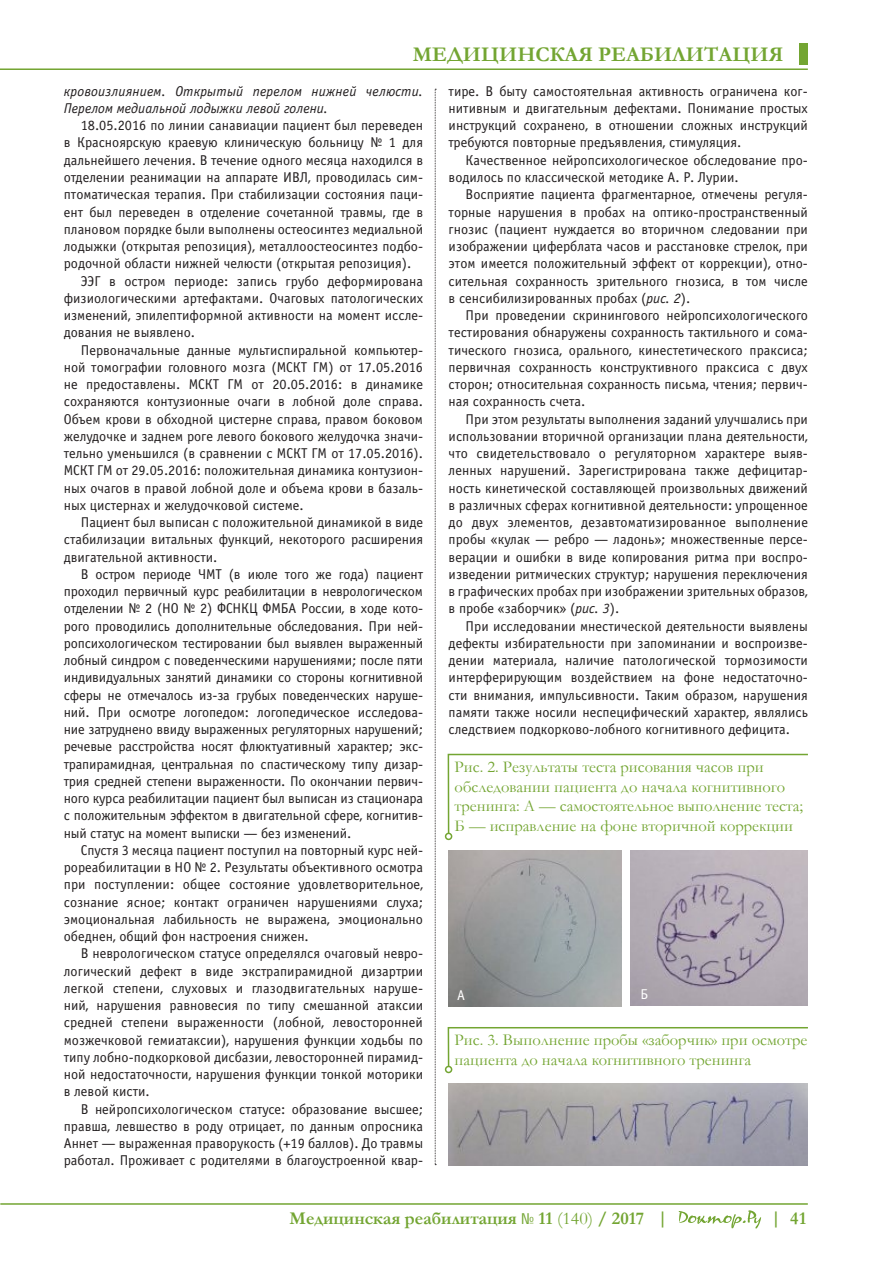
<style>
.page{position:relative;width:893px;height:1263px;background:#fff}
.page>*{position:absolute;margin:0;border:0;box-sizing:border-box;transform-origin:0 0}
.t1{font:700 21px "Garamond";color:#73a532}
.t2{font:700 18px "Garamond";color:#73a532}
.t3{font:16.5px/19.5px "Garamond";color:#73a532}
.t4{font:14.25px/17.2px "Officina Sans C";color:#231f20;text-align:justify}
.t5{font:italic 14.25px/17.2px "Officina Sans C";letter-spacing:.01em;color:#231f20}
.t6{font:14.25px "Officina Sans C";color:#fff}
.s1{font-style:italic}
.s2{font-family:"Helios Cond";font-weight:400;font-size:15px}
.s3{font-weight:400}
</style>
<div class="page">
<hr style="left:0;top:1203px;width:808px;height:2px;background:#73a532">
<div style="left:799px;top:44px;width:9px;height:21px;background:#73a532"></div>
<hr style="left:0;top:68px;width:808px;height:2px;background:#73a532">
<svg style="left:679px;top:1210px;width:82px;height:18px"></svg>
<svg style="left:447px;top:753px;width:361px;height:82px"></svg>
<div style="left:445px;top:833px;width:7px;height:7px;border:2px solid #73a532;border-radius:50%"></div>
<img style="left:449px;top:850px;width:172px;height:156px">
<img style="left:630px;top:850px;width:178px;height:155px">
<svg style="left:447px;top:1027px;width:361px;height:41px"></svg>
<div style="left:445px;top:1066px;width:7px;height:7px;border:2px solid #73a532;border-radius:50%"></div>
<img style="left:449px;top:1083px;width:359px;height:82px">
<svg style="left:435px;top:89px;width:1px;height:1076px"></svg>
<h1 class="t1" style="left:413px;top:40px;width:372px">МЕДИЦИНСКАЯ РЕАБИЛИТАЦИЯ</h1>
<p class="t5" style="left:64px;top:83px;width:361px">кровоизлиянием. Открытый перелом нижней челюсти.<br>Перелом медиальной лодыжки левой голени.</p>
<p class="t4" style="left:81px;top:117px;width:344px">18.05.2016 по линии санавиации пациент был переведен</p>
<p class="t4" style="left:64px;top:134px;width:361px">в Красноярскую краевую клиническую больницу № 1 для</p>
<p class="t4" style="left:64px;top:152px;width:361px">дальнейшего лечения. В течение одного месяца находился в</p>
<p class="t4" style="left:64px;top:169px;width:361px">отделении реанимации на аппарате ИВЛ, проводилась сим-</p>
<p class="t4" style="left:64px;top:186px;width:361px">птоматическая терапия. При стабилизации состояния паци-</p>
<p class="t4" style="left:64px;top:203px;width:361px">ент был переведен в отделение сочетанной травмы, где в</p>
<p class="t4" style="left:64px;top:221px;width:361px">плановом порядке были выполнены остеосинтез медиальной</p>
<p class="t4" style="left:64px;top:238px;width:361px">лодыжки (открытая репозиция), металлоостеосинтез подбо-</p>
<p class="t4" style="left:64px;top:255px;width:349px">родочной области нижней челюсти (открытая репозиция).</p>
<p class="t4" style="left:81px;top:272px;width:344px">ЭЭГ в остром периоде: запись грубо деформирована</p>
<p class="t4" style="left:64px;top:290px;width:361px">физиологическими артефактами. Очаговых патологических</p>
<p class="t4" style="left:64px;top:307px;width:361px">изменений, эпилептиформной активности на момент иссле-</p>
<p class="t4" style="left:64px;top:324px;width:133px">дования не выявлено.</p>
<p class="t4" style="left:81px;top:341px;width:344px">Первоначальные данные мультиспиральной компьютер-</p>
<p class="t4" style="left:64px;top:359px;width:361px">ной томографии головного мозга (МСКТ ГМ) от 17.05.2016</p>
<p class="t4" style="left:64px;top:376px;width:361px">не предоставлены. МСКТ ГМ от 20.05.2016: в динамике</p>
<p class="t4" style="left:64px;top:393px;width:361px">сохраняются контузионные очаги в лобной доле справа.</p>
<p class="t4" style="left:64px;top:410px;width:361px">Объем крови в обходной цистерне справа, правом боковом</p>
<p class="t4" style="left:64px;top:428px;width:361px">желудочке и заднем роге левого бокового желудочка значи-</p>
<p class="t4" style="left:64px;top:445px;width:361px">тельно уменьшился (в сравнении с МСКТ ГМ от 17.05.2016).</p>
<p class="t4" style="left:64px;top:462px;width:361px">МСКТ ГМ от 29.05.2016: положительная динамика контузион-</p>
<p class="t4" style="left:64px;top:479px;width:361px">ных очагов в правой лобной доле и объема крови в базаль-</p>
<p class="t4" style="left:64px;top:497px;width:241px">ных цистернах и желудочковой системе.</p>
<p class="t4" style="left:81px;top:514px;width:344px">Пациент был выписан с положительной динамикой в виде</p>
<p class="t4" style="left:64px;top:531px;width:361px">стабилизации витальных функций, некоторого расширения</p>
<p class="t4" style="left:64px;top:548px;width:155px">двигательной активности.</p>
<p class="t4" style="left:81px;top:566px;width:344px">В остром периоде ЧМТ (в июле того же года) пациент</p>
<p class="t4" style="left:64px;top:583px;width:361px">проходил первичный курс реабилитации в неврологическом</p>
<p class="t4" style="left:64px;top:600px;width:361px">отделении № 2 (НО № 2) ФСНКЦ ФМБА России, в ходе кото-</p>
<p class="t4" style="left:64px;top:617px;width:361px">рого проводились дополнительные обследования. При ней-</p>
<p class="t4" style="left:64px;top:635px;width:361px">ропсихологическом тестировании был выявлен выраженный</p>
<p class="t4" style="left:64px;top:652px;width:361px">лобный синдром с поведенческими нарушениями; после пяти</p>
<p class="t4" style="left:64px;top:669px;width:361px">индивидуальных занятий динамики со стороны когнитивной</p>
<p class="t4" style="left:64px;top:686px;width:361px">сферы не отмечалось из-за грубых поведенческих наруше-</p>
<p class="t4" style="left:64px;top:704px;width:361px">ний. При осмотре логопедом: логопедическое исследова-</p>
<p class="t4" style="left:64px;top:721px;width:361px">ние затруднено ввиду выраженных регуляторных нарушений;</p>
<p class="t4" style="left:64px;top:738px;width:361px">речевые расстройства носят флюктуативный характер; экс-</p>
<p class="t4" style="left:64px;top:755px;width:361px">трапирамидная, центральная по спастическому типу дизар-</p>
<p class="t4" style="left:64px;top:773px;width:361px">трия средней степени выраженности. По окончании первич-</p>
<p class="t4" style="left:64px;top:790px;width:361px">ного курса реабилитации пациент был выписан из стационара</p>
<p class="t4" style="left:64px;top:807px;width:361px">с положительным эффектом в двигательной сфере, когнитив-</p>
<p class="t4" style="left:64px;top:824px;width:289px">ный статус на момент выписки — без изменений.</p>
<p class="t4" style="left:81px;top:842px;width:344px">Спустя 3 месяца пациент поступил на повторный курс ней-</p>
<p class="t4" style="left:64px;top:859px;width:361px">рореабилитации в НО № 2. Результаты объективного осмотра</p>
<p class="t4" style="left:64px;top:876px;width:361px">при поступлении: общее состояние удовлетворительное,</p>
<p class="t4" style="left:64px;top:893px;width:361px">сознание ясное; контакт ограничен нарушениями слуха;</p>
<p class="t4" style="left:64px;top:911px;width:361px">эмоциональная лабильность не выражена, эмоционально</p>
<p class="t4" style="left:64px;top:928px;width:247px">обеднен, общий фон настроения снижен.</p>
<p class="t4" style="left:81px;top:945px;width:344px">В неврологическом статусе определялся очаговый невро-</p>
<p class="t4" style="left:64px;top:962px;width:361px">логический дефект в виде экстрапирамидной дизартрии</p>
<p class="t4" style="left:64px;top:980px;width:361px">легкой степени, слуховых и глазодвигательных наруше-</p>
<p class="t4" style="left:64px;top:997px;width:361px">ний, нарушения равновесия по типу смешанной атаксии</p>
<p class="t4" style="left:64px;top:1014px;width:361px">средней степени выраженности (лобной, левосторонней</p>
<p class="t4" style="left:64px;top:1031px;width:361px">мозжечковой гемиатаксии), нарушения функции ходьбы по</p>
<p class="t4" style="left:64px;top:1049px;width:361px">типу лобно-подкорковой дисбазии, левосторонней пирамид-</p>
<p class="t4" style="left:64px;top:1066px;width:361px">ной недостаточности, нарушения функции тонкой моторики</p>
<p class="t4" style="left:64px;top:1083px;width:87px">в левой кисти.</p>
<p class="t4" style="left:81px;top:1100px;width:344px">В нейропсихологическом статусе: образование высшее;</p>
<p class="t4" style="left:64px;top:1118px;width:361px">правша, левшество в роду отрицает, по данным опросника</p>
<p class="t4" style="left:64px;top:1135px;width:361px">Аннет — выраженная праворукость (+19 баллов). До травмы</p>
<p class="t4" style="left:64px;top:1152px;width:361px">работал. Проживает с родителями в благоустроенной квар-</p>
<p class="t4" style="left:449px;top:83px;width:361px">тире. В быту самостоятельная активность ограничена ког&shy;нитивным и двигательным дефектами. Понимание простых инструкций сохранено, в отношении сложных инструкций требуются повторные предъявления, стимуляция.</p>
<p class="t4" style="left:449px;top:152px;width:361px;text-indent:17px">Качественное нейропсихологическое обследование про&shy;водилось по классической методике А. Р. Лурии.</p>
<p class="t4" style="left:449px;top:186px;width:361px;text-indent:17px">Восприятие пациента фрагментарное, отмечены регуля&shy;торные нарушения в пробах на оптико-пространственный гнозис (пациент нуждается во вторичном следовании при изображении циферблата часов и расстановке стрелок, при этом имеется положительный эффект от коррекции), отно&shy;сительная сохранность зрительного гнозиса, в том числе в сенсибилизированных пробах (<span class="s1">рис. 2</span>).</p>
<p class="t4" style="left:449px;top:307px;width:361px;text-indent:17px">При проведении скринингового нейропсихологического тестирования обнаружены сохранность тактильного и сома&shy;тического гнозиса, орального, кинестетического праксиса; первичная сохранность конструктивного праксиса с двух сторон; относительная сохранность письма, чтения; первич&shy;ная сохранность счета.</p>
<p class="t4" style="left:449px;top:410px;width:361px;text-indent:17px">При этом результаты выполнения заданий улучшались при использовании вторичной организации плана деятельности, что свидетельствовало о регуляторном характере выяв&shy;ленных нарушений. Зарегистрирована также дефицитар&shy;ность кинетической составляющей произвольных движений в различных сферах когнитивной деятельности: упрощенное до двух элементов, дезавтоматизированное выполнение пробы «кулак — ребро — ладонь»; множественные персе&shy;верации и ошибки в виде копирования ритма при воспро&shy;изведении ритмических структур; нарушения переключения в графических пробах при изображении зрительных образов, в пробе «заборчик» (<span class="s1">рис. 3</span>).</p>
<p class="t4" style="left:449px;top:617px;width:361px;text-indent:17px">При исследовании мнестической деятельности выявлены дефекты избирательности при запоминании и воспроизве&shy;дении материала, наличие патологической тормозимости интерферирующим воздействием на фоне недостаточно&shy;сти внимания, импульсивности. Таким образом, нарушения памяти также носили неспецифический характер, являлись следствием подкорково-лобного когнитивного дефицита.</p>
<p class="t3" style="left:455px;top:757px;width:350px">Рис. 2. Результаты теста рисования часов при обследовании пациента до начала когнитивного тренинга: А — самостоятельное выполнение теста; Б — исправление на фоне вторичной коррекции</p>
<p class="t6" style="left:457px;top:987px;width:9px">А</p>
<p class="t6" style="left:640px;top:986px;width:9px">Б</p>
<p class="t3" style="left:455px;top:1030px;width:354px">Рис. 3. Выполнение пробы «заборчик» при осмотре пациента до начала когнитивного тренинга</p>
<p class="t2" style="left:289px;top:1206px;width:380px">Медицинская реабилитация <span class="s2">№</span> 11 <span class="s3">(140)</span> / 2017 |</p>
<p class="t2" style="left:771px;top:1206px;width:37px">| 41</p>
</div>
